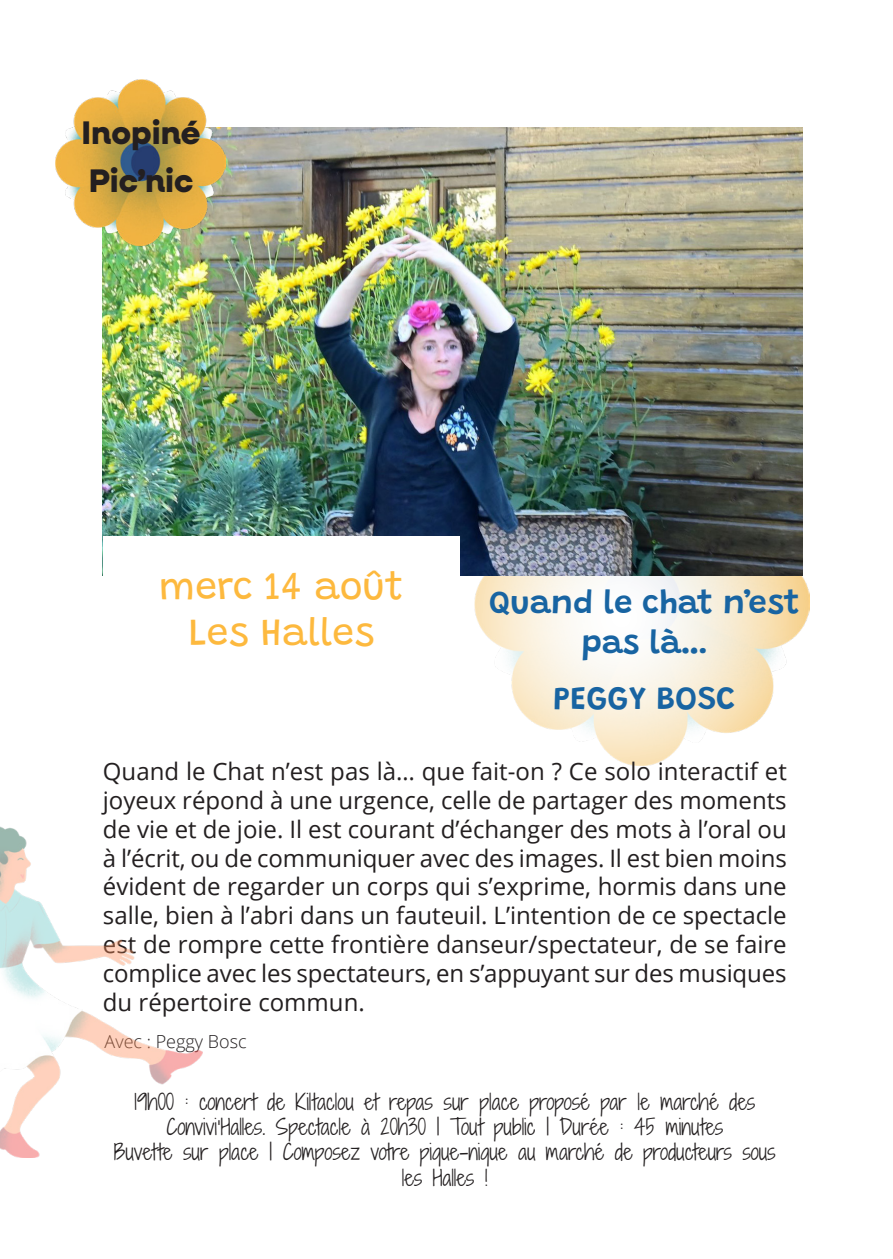
<style>
.page{position:relative;width:893px;height:1259px;background:#fff}
.page>*{position:absolute;margin:0;border:0;box-sizing:border-box;transform-origin:0 0}
.Date_et_lieu{font:39px "Grandstander";color:#fdb93e}
.titre_spectacle{font:600 33px/39.6px "Grandstander";color:#1864a2;text-align:center}
.t1{font:800 32.7px/48px "Neulis Cursive";color:#231f20}
.texte_courant{font:24px/28.8px "Open Sans";letter-spacing:-.005em;color:#231f20;text-align:justify}
.t2{font:300 21px/25.2px "Shadows Into";color:#231f20;text-align:center}
.texte_simple{font:300 18px "Open Sans";color:#231f20}
</style>
<div class="page">
<img style="left:475px;top:576px;width:334px;height:189px">
<img style="left:103px;top:128px;width:700px;height:448px">
<img style="left:55px;top:79px;width:171px;height:166px">
<img style="left:0;top:826px;width:202px;height:331px">
<div style="left:103px;top:536px;width:357px;height:143px;background:#fff"></div>
<h3 class="t1" style="left:82px;top:107px;width:120px">Inopiné<br>Pic’nic</h3>
<p class="Date_et_lieu" style="left:159px;top:555px;width:246px">merc 14 août</p>
<p class="Date_et_lieu" style="left:188px;top:601px;width:188px">Les Halles</p>
<p class="titre_spectacle" style="left:489px;top:579px;width:312px">Quand le chat n’est pas là…</p>
<p class="titre_spectacle" style="left:554px;top:675px;width:183px">PEGGY BOSC</p>
<p class="texte_courant" style="left:103px;top:756px;width:686px">Quand le Chat n’est pas là… que fait-on ? Ce solo interactif et joyeux répond à une urgence, celle de partager des moments de vie et de joie. Il est courant d’échanger des mots à l’oral ou à l’écrit, ou de communiquer avec des images. Il est bien moins évident de regarder un corps qui s’exprime, hormis dans une salle, bien à l’abri dans un fauteuil. L’intention de ce spectacle est de rompre cette frontière danseur/spectateur, de se faire complice avec les spectateurs, en s’appuyant sur des musiques du répertoire commun.</p>
<p class="texte_simple" style="left:105px;top:1029px;width:144px">Avec : Peggy Bosc</p>
<p class="t2" style="left:134px;top:1089px;width:622px">19h00 : concert de Kiltaclou et repas sur place proposé par le marché des<br>Convivi’Halles. Spectacle à 20h30 | Tout public | Durée : 45 minutes</p>
<p class="t2" style="left:114px;top:1139px;width:663px">Buvette sur place | Composez votre pique-nique au marché de producteurs sous les Halles !</p>
</div>
